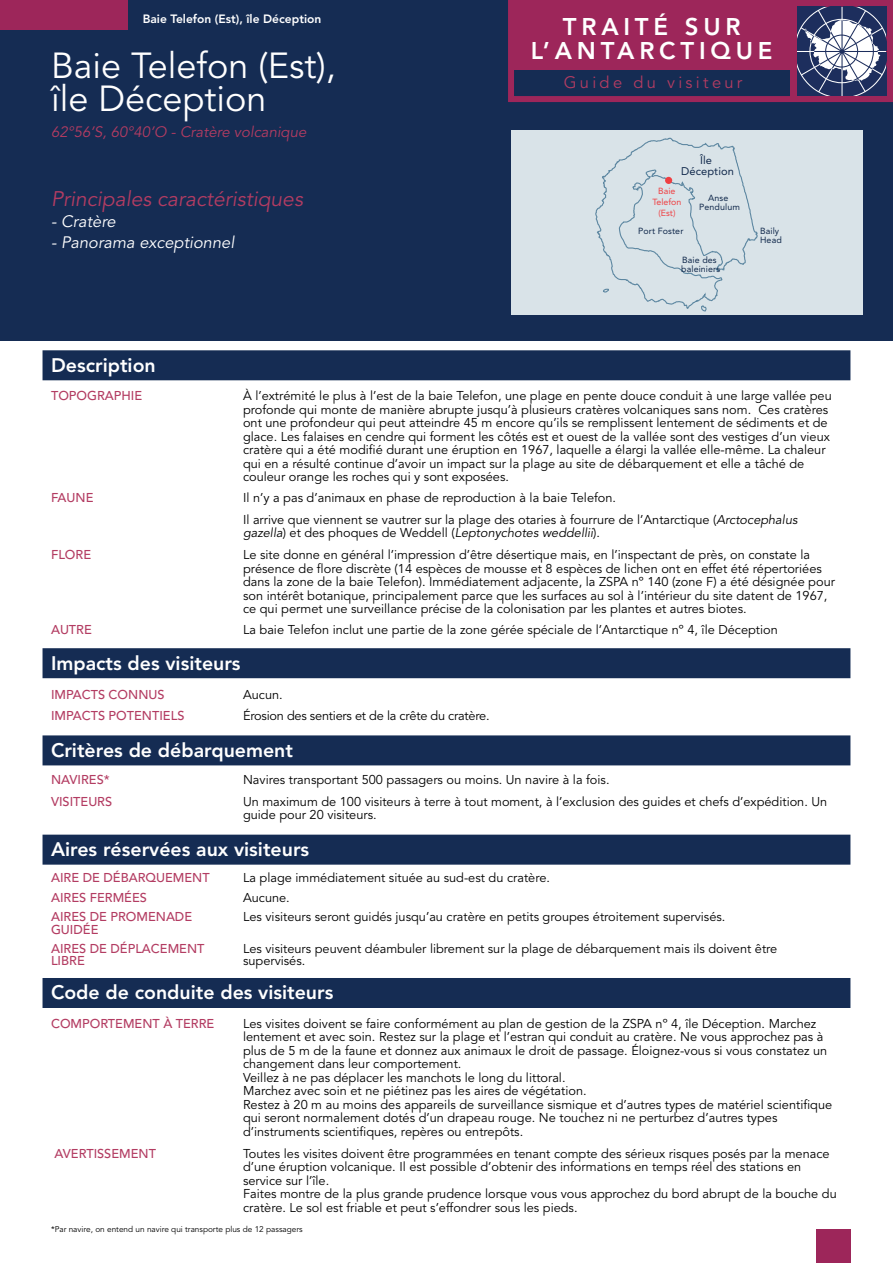
<style>
.page{position:relative;width:893px;height:1263px;background:#fff}
.page>*{position:absolute;margin:0;border:0;box-sizing:border-box;transform-origin:0 0}
.t1{font:36px/33px "Avenir";color:#fff}
.t2{font:800 24px/24px "Avenir";letter-spacing:.2em;color:#fff;text-align:center}
.t3{font:italic 21px "Avenir";color:#b33c62}
.t4{font:800 19.5px "Avenir";color:#fff}
.t5{font:italic 16.5px "Avenir";color:#fff}
.t6{font:16.5px "Avenir";letter-spacing:.2em;color:#b33c62}
.t7{font:italic 15px "Avenir";color:#b33c62}
.t8{font:12.75px/13.5px "Avenir";color:#000}
.t9{font:500 12.75px/19.6px "Avenir";color:#b33c62}
.t10{font:italic 12.75px "Avenir";color:#000}
.t11{font:12.75px "Avenir";letter-spacing:-.02em;color:#000}
.t12{font:800 12px "Avenir";color:#fff}
.t13{font:11.1px/11.1px "Avenir";letter-spacing:.005em;color:#10284b;text-align:center}
.t14{font:8.85px/8.9px "Avenir";letter-spacing:.01em;color:#10284b}
.t15{font:8.85px/10.6px "Avenir";color:#ef3f42;text-align:center}
.t16{font:8.25px "Avenir";color:#000}
.s1{font-style:italic}
.s2{font-style:normal}
</style>
<div class="page">
<div style="left:0;top:0;width:893px;height:340px;background:#152c53"></div>
<div style="left:0;top:0;width:128px;height:30px;background:#9d265a"></div>
<div style="left:512px;top:130px;width:351px;height:185px;background:#d9e3e8"></div>
<svg style="left:595px;top:137px;width:163px;height:175px"></svg>
<div style="left:665px;top:177px;width:7px;height:7px;background:#ef3f42;border-radius:50%"></div>
<div style="left:816px;top:1229px;width:34px;height:34px;background:#9d265a"></div>
<div style="left:43px;top:350px;width:807px;height:30px;background:#152c53"></div>
<div style="left:43px;top:648px;width:807px;height:30px;background:#152c53"></div>
<div style="left:43px;top:735px;width:807px;height:30px;background:#152c53"></div>
<div style="left:43px;top:835px;width:807px;height:30px;background:#152c53"></div>
<div style="left:43px;top:978px;width:807px;height:30px;background:#152c53"></div>
<svg style="left:508px;top:0;width:385px;height:102px"></svg>
<p class="t12" style="left:143px;top:12px;width:180px">Baie Telefon (Est), île Déception</p>
<h1 class="t1" style="left:51px;top:51px;width:286px">Baie Telefon (Est), île Déception</h1>
<p class="t7" style="left:51px;top:123px;width:257px">62°56’S, 60°40’O - Cratère volcanique</p>
<h3 class="t3" style="left:51px;top:187px;width:253px">Principales caractéristiques</h3>
<p class="t5" style="left:51px;top:212px;width:66px">- Cratère</p>
<p class="t5" style="left:51px;top:233px;width:185px">- Panorama exceptionnel</p>
<h2 class="t2" style="left:531px;top:15px;width:243px">TRAITÉ SUR<br>L’ANTARCTIQUE</h2>
<p class="t6" style="left:564px;top:73px;width:180px">Guide du visiteur</p>
<p class="t13" style="left:681px;top:155px;width:54px">Île<br>Déception</p>
<p class="t14" style="left:699px;top:194px;width:42px;text-align:center">Anse<br>Pendulum</p>
<p class="t15" style="left:652px;top:186px;width:31px">Baie<br>Telefon (Est)</p>
<p class="t14" style="left:638px;top:227px;width:47px">Port Foster</p>
<p class="t14" style="left:760px;top:226px;width:23px">Baily<br>Head</p>
<p class="t14" style="left:681px;top:256px;width:40px">Baie des baleiniers</p>
<h3 class="t4" style="left:51px;top:353px;width:106px">Description</h3>
<p class="t9" style="left:51px;top:386px;width:93px">TOPOGRAPHIE</p>
<p class="t8" style="left:243px;top:389px;width:590px">À l’extrémité le plus à l’est de la baie Telefon, une plage en pente douce conduit à une large vallée peu profonde qui monte de manière abrupte jusqu’à plusieurs cratères volcaniques sans nom. Ces cratères ont une profondeur qui peut atteindre 45 m encore qu’ils se remplissent lentement de sédiments et de glace. Les falaises en cendre qui forment les côtés est et ouest de la vallée sont des vestiges d’un vieux cratère qui a été modifié durant une éruption en 1967, laquelle a élargi la vallée elle-même. La chaleur qui en a résulté continue d’avoir un impact sur la plage au site de débarquement et elle a tâché de couleur orange les roches qui y sont exposées.</p>
<p class="t9" style="left:51px;top:488px;width:44px">FAUNE</p>
<p class="t8" style="left:243px;top:488px;width:556px;line-height:21.1px">Il n’y a pas d’animaux en phase de reproduction à la baie Telefon.<br>Il arrive que viennent se vautrer sur la plage des otaries à fourrure de l’Antarctique (<span class="s1">Arctocephalus</span></p>
<p class="t10" style="left:243px;top:525px;width:359px">gazella<span class="s2">) et des phoques de Weddell (</span>Leptonychotes weddellii<span class="s2">).</span></p>
<p class="t9" style="left:51px;top:545px;width:42px">FLORE</p>
<p class="t8" style="left:243px;top:548px;width:593px">Le site donne en général l’impression d’être désertique mais, en l’inspectant de près, on constate la présence de flore discrète (14 espèces de mousse et 8 espèces de lichen ont en effet été répertoriées dans la zone de la baie Telefon). Immédiatement adjacente, la ZSPA nº 140 (zone F) a été désignée pour son intérêt botanique, principalement parce que les surfaces au sol à l’intérieur du site datent de 1967, ce qui permet une surveillance précise de la colonisation par les plantes et autres biotes.</p>
<p class="t9" style="left:51px;top:620px;width:42px">AUTRE</p>
<p class="t8" style="left:243px;top:623px;width:536px">La baie Telefon inclut une partie de la zone gérée spéciale de l’Antarctique nº 4, île Déception</p>
<h3 class="t4" style="left:51px;top:651px;width:191px">Impacts des visiteurs</h3>
<p class="t9" style="left:51px;top:685px;width:115px">I MPACTS CONNUS</p>
<p class="t8" style="left:243px;top:688px;width:41px">Aucun.</p>
<p class="t9" style="left:51px;top:706px;width:135px">I MPACTS POTENTIELS</p>
<p class="t11" style="left:243px;top:708px;width:248px">Érosion des sentiers et de la crête du cratère.</p>
<h3 class="t4" style="left:51px;top:739px;width:243px">Critères de débarquement</h3>
<p class="t9" style="left:51px;top:770px;width:60px">NAVIRES*</p>
<p class="t8" style="left:243px;top:774px;width:368px">Navires transportant 500 passagers ou moins. Un navire à la fois.</p>
<p class="t9" style="left:51px;top:792px;width:63px">VISITEURS</p>
<p class="t8" style="left:243px;top:795px;width:586px">Un maximum de 100 visiteurs à terre à tout moment, à l’exclusion des guides et chefs d’expédition. Un guide pour 20 visiteurs.</p>
<h3 class="t4" style="left:51px;top:838px;width:260px">Aires réservées aux visiteurs</h3>
<p class="t9" style="left:51px;top:868px;width:160px">AIRE DE DÉBARQUEMENT</p>
<p class="t8" style="left:243px;top:871px;width:308px">La plage immédiatement située au sud-est du cratère.</p>
<p class="t9" style="left:51px;top:888px;width:97px">AIRES FERMÉES</p>
<p class="t8" style="left:243px;top:891px;width:48px">Aucune.</p>
<p class="t9" style="left:51px;top:907px;width:143px">AIRES DE PROMENADE</p>
<p class="t8" style="left:243px;top:911px;width:484px">Les visiteurs seront guidés jusqu’au cratère en petits groupes étroitement supervisés.</p>
<p class="t9" style="left:51px;top:920px;width:155px">GUIDÉE<br>AIRES DE DÉPLACEMENT</p>
<p class="t8" style="left:243px;top:942px;width:536px">Les visiteurs peuvent déambuler librement sur la plage de débarquement mais ils doivent être</p>
<p class="t9" style="left:51px;top:951px;width:35px">LIBRE</p>
<p class="t8" style="left:243px;top:955px;width:64px">supervisés.</p>
<h3 class="t4" style="left:51px;top:981px;width:284px">Code de conduite des visiteurs</h3>
<p class="t9" style="left:51px;top:1014px;width:165px">COMPORTEMENT À TERRE</p>
<p class="t8" style="left:243px;top:1017px;width:591px">Les visites doivent se faire conformément au plan de gestion de la ZSPA nº 4, île Déception. Marchez lentement et avec soin. Restez sur la plage et l’estran qui conduit au cratère. Ne vous approchez pas à plus de 5 m de la faune et donnez aux animaux le droit de passage. Éloignez-vous si vous constatez un changement dans leur comportement.<br>Veillez à ne pas déplacer les manchots le long du littoral.<br>Marchez avec soin et ne piétinez pas les aires de végétation.<br>Restez à 20 m au moins des appareils de surveillance sismique et d’autres types de matériel scientifique qui seront normalement dotés d’un drapeau rouge. Ne touchez ni ne perturbez d’autres types d’instruments scientifiques, repères ou entrepôts.</p>
<p class="t9" style="left:55px;top:1144px;width:103px">AVERTISSEMENT</p>
<p class="t8" style="left:243px;top:1147px;width:595px">Toutes les visites doivent être programmées en tenant compte des sérieux risques posés par la menace d’une éruption volcanique. Il est possible d’obtenir des informations en temps réel des stations en service sur l’île.<br>Faites montre de la plus grande prudence lorsque vous vous approchez du bord abrupt de la bouche du cratère. Le sol est friable et peut s’effondrer sous les pieds.</p>
<p class="t16" style="left:51px;top:1224px;width:253px">*Par navire, on entend un navire qui transporte plus de 12 passagers</p>
</div>
